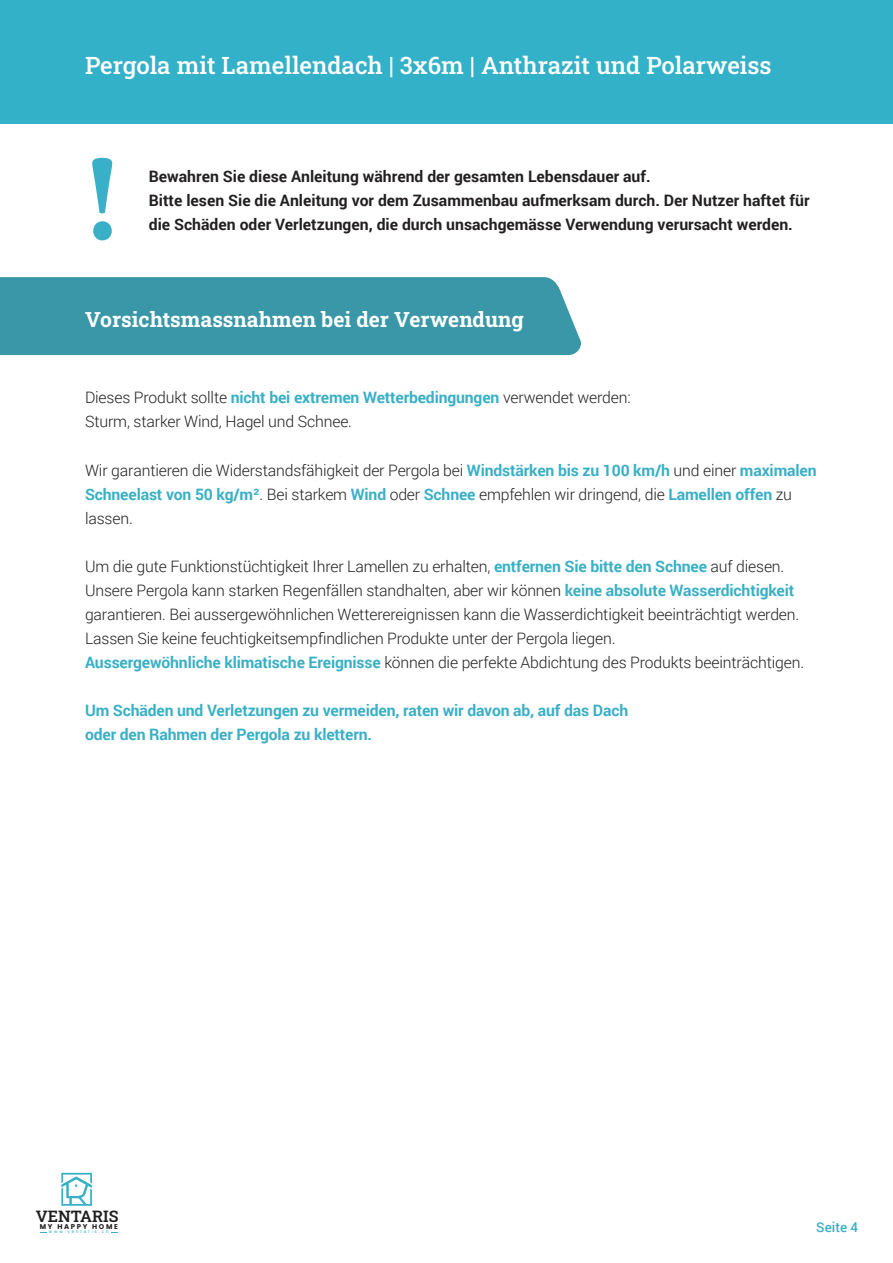
<style>
.page{position:relative;width:893px;height:1263px;background:#fff}
.page>*{position:absolute;margin:0;border:0;box-sizing:border-box;transform-origin:0 0}
.t1{font:700 121.95px "Minion Pro";color:#39b0c7}
.t2{font:24px "Roboto Slab";color:#fff}
.t3{font:21px "Roboto Slab";color:#fff}
.t4{font:300 15.75px/24px "Roboto";letter-spacing:-.01em;color:#231f20}
.t5{font:700 15.75px/24px "Roboto";color:#231f20}
.t6{font:700 15.75px/24px "Roboto";letter-spacing:-.01em;color:#39b0c7}
.t7{font:600 15.75px "Roboto Slab";color:#211e1e}
.t8{font:500 13.5px "Roboto";color:#39b0c7}
.t9{font:700 6.9px "Poppins";letter-spacing:.235em;color:#211e1e}
.t10{font:4.65px "Arial";letter-spacing:.405em;color:#39b0c6}
.s1{font-weight:700;color:#39b0c7}
</style>
<div class="page">
<svg style="left:61px;top:1173px;width:31px;height:33px"></svg>
<div style="left:0;top:0;width:893px;height:123px;background:#33b1c8"></div>
<div style="left:0;top:277px;width:581px;height:78px;background:#3997a8"></div>
<h2 class="t2" style="left:85px;top:49px;width:688px">Pergola mit Lamellendach | 3x6m | Anthrazit und Polarweiss</h2>
<h1 class="t1" style="left:85px;top:114px;width:36px">!</h1>
<p class="t5" style="left:149px;top:164px;width:662px">Bewahren Sie diese Anleitung während der gesamten Lebensdauer auf.<br>Bitte lesen Sie die Anleitung vor dem Zusammenbau aufmerksam durch. Der Nutzer haftet für die Schäden oder Verletzungen, die durch unsachgemässe Verwendung verursacht werden.</p>
<h3 class="t3" style="left:85px;top:305px;width:440px">Vorsichtsmassnahmen bei der Verwendung</h3>
<p class="t4" style="left:85px;top:385px;width:547px">Dieses Produkt sollte <span class="s1">nicht bei extremen Wetterbedingungen</span> verwendet werden:<br>Sturm, starker Wind, Hagel und Schnee.</p>
<p class="t4" style="left:85px;top:457px;width:733px">Wir garantieren die Widerstandsfähigkeit der Pergola bei <span class="s1">Windstärken bis zu 100 km/h</span> und einer <span class="s1">maximalen<br>Schneelast von 50 kg/m²</span>. Bei starkem <span class="s1">Wind</span> oder <span class="s1">Schnee</span> empfehlen wir dringend, die <span class="s1">Lamellen offen</span> zu lassen.</p>
<p class="t4" style="left:85px;top:553px;width:721px">Um die gute Funktionstüchtigkeit Ihrer Lamellen zu erhalten, <span class="s1">entfernen Sie bitte den Schnee</span> auf diesen.<br>Unsere Pergola kann starken Regenfällen standhalten, aber wir können <span class="s1">keine absolute Wasserdichtigkeit </span>garantieren. Bei aussergewöhnlichen Wetterereignissen kann die Wasserdichtigkeit beeinträchtigt werden.<br>Lassen Sie keine feuchtigkeitsempfindlichen Produkte unter der Pergola liegen.<br><span class="s1">Aussergewöhnliche klimatische Ereignisse</span> können die perfekte Abdichtung des Produkts beeinträchtigen.</p>
<p class="t6" style="left:85px;top:697px;width:545px">Um Schäden und Verletzungen zu vermeiden, raten wir davon ab, auf das Dach oder den Rahmen der Pergola zu klettern.</p>
<p class="t7" style="left:36px;top:1205px;width:84px">VENTARIS</p>
<p class="t9" style="left:40px;top:1222px;width:79px">MY HAPPY HOME</p>
<p class="t10" style="left:49px;top:1228px;width:61px">www.ventaris.ch</p>
<p class="t8" style="left:816px;top:1218px;width:43px">Seite 4</p>
</div>
